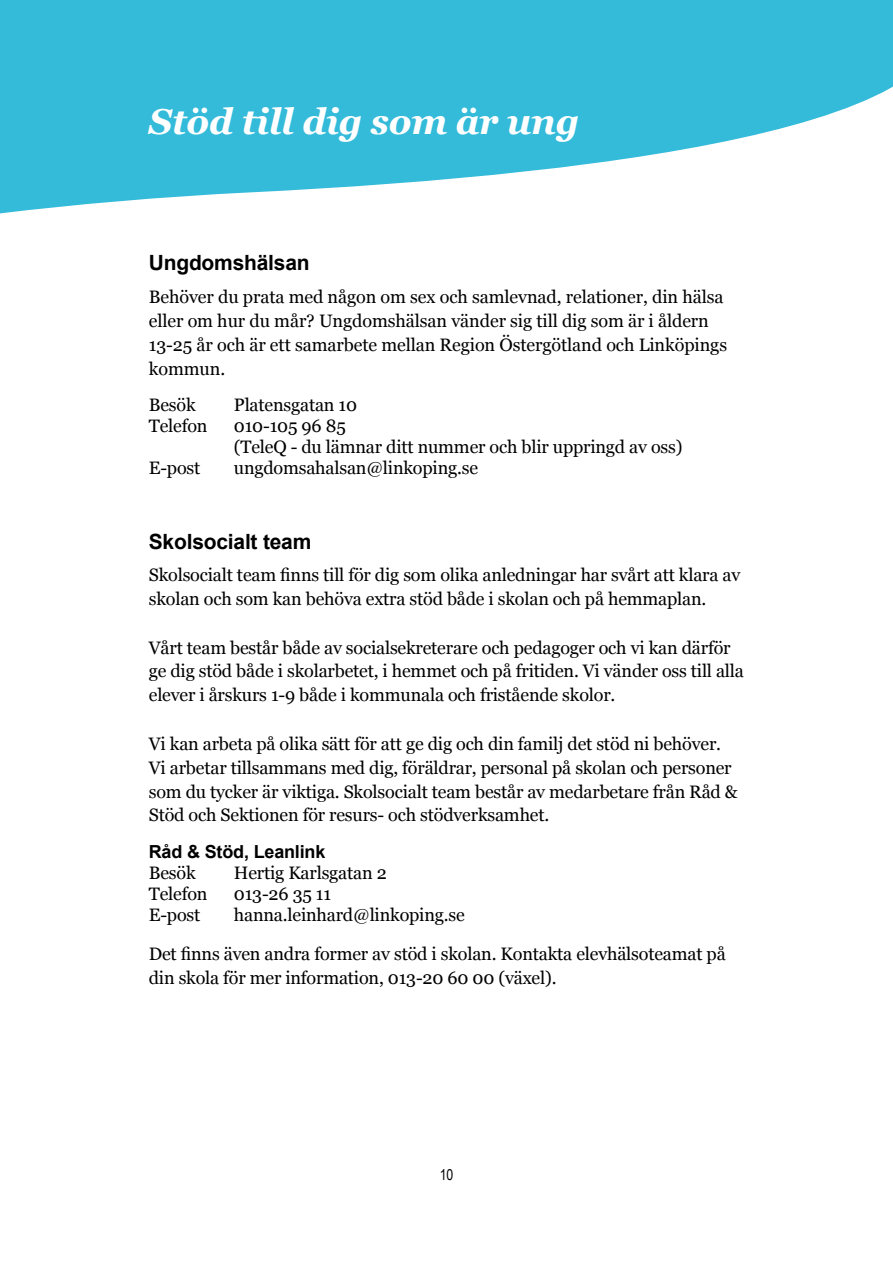
<style>
.page{position:relative;width:893px;height:1263px;background:#fff}
.page>*{position:absolute;margin:0;border:0;box-sizing:border-box;transform-origin:0 0}
.t1{font:italic 700 36px "Georgia";letter-spacing:-.01em;color:#fff}
.t2{font:700 21px "Arial";letter-spacing:-.01em;color:#000}
.t3{font:18px/24px "Georgia";letter-spacing:-.01em;color:#000}
.t4{font:700 18px "Arial";letter-spacing:-.01em;color:#000}
.t5{font:15px "Arial Narrow";color:#000}
</style>
<div class="page">
<svg style="left:0;top:0;width:893px;height:214px;fill:#34bbda"></svg>
<h1 class="t1" style="left:149px;top:98px;width:432px">Stöd till dig som är ung</h1>
<p class="t2" style="left:149px;top:248px;width:162px">Ungdomshälsan</p>
<p class="t3" style="left:149px;top:285px;width:580px">Behöver du prata med någon om sex och samlevnad, relationer, din hälsa eller om hur du mår? Ungdomshälsan vänder sig till dig som är i åldern 13-25 år och är ett samarbete mellan Region Östergötland och Linköpings kommun.</p>
<p class="t3" style="left:149px;top:393px;width:48px">Besök</p>
<p class="t3" style="left:234px;top:393px;width:125px">Platensgatan 10</p>
<p class="t3" style="left:149px;top:414px;width:60px">Telefon</p>
<p class="t3" style="left:234px;top:416px;width:450px;line-height:21px">010-105 96 85<br>(TeleQ - du lämnar ditt nummer och blir uppringd av oss)</p>
<p class="t3" style="left:149px;top:456px;width:53px">E-post</p>
<p class="t3" style="left:234px;top:456px;width:246px">ungdomsahalsan@linkoping.se</p>
<p class="t2" style="left:149px;top:527px;width:164px">Skolsocialt team</p>
<p class="t3" style="left:149px;top:564px;width:593px">Skolsocialt team finns till för dig som olika anledningar har svårt att klara av skolan och som kan behöva extra stöd både i skolan och på hemmaplan.</p>
<p class="t3" style="left:149px;top:636px;width:597px">Vårt team består både av socialsekreterare och pedagoger och vi kan därför ge dig stöd både i skolarbetet, i hemmet och på fritiden. Vi vänder oss till alla elever i årskurs 1-9 både i kommunala och fristående skolor.</p>
<p class="t3" style="left:149px;top:732px;width:590px">Vi kan arbeta på olika sätt för att ge dig och din familj det stöd ni behöver.<br>Vi arbetar tillsammans med dig, föräldrar, personal på skolan och personer som du tycker är viktiga. Skolsocialt team består av medarbetare från Råd &amp; Stöd och Sektionen för resurs- och stödverksamhet.</p>
<p class="t4" style="left:149px;top:838px;width:178px">Råd &amp; Stöd, Leanlink</p>
<p class="t3" style="left:149px;top:861px;width:48px">Besök</p>
<p class="t3" style="left:234px;top:861px;width:154px">Hertig Karlsgatan 2</p>
<p class="t3" style="left:149px;top:882px;width:60px">Telefon</p>
<p class="t3" style="left:234px;top:882px;width:99px">013-26 35 11</p>
<p class="t3" style="left:149px;top:903px;width:53px">E-post</p>
<p class="t3" style="left:149px;top:895px;width:578px;line-height:39px;text-indent:85px">hanna.leinhard@linkoping.se<br>Det finns även andra former av stöd i skolan. Kontakta elevhälsoteamat på</p>
<p class="t3" style="left:149px;top:966px;width:409px">din skola för mer information, 013-20 60 00 (växel).</p>
<p class="t5" style="left:440px;top:1164px;width:15px">10</p>
</div>
